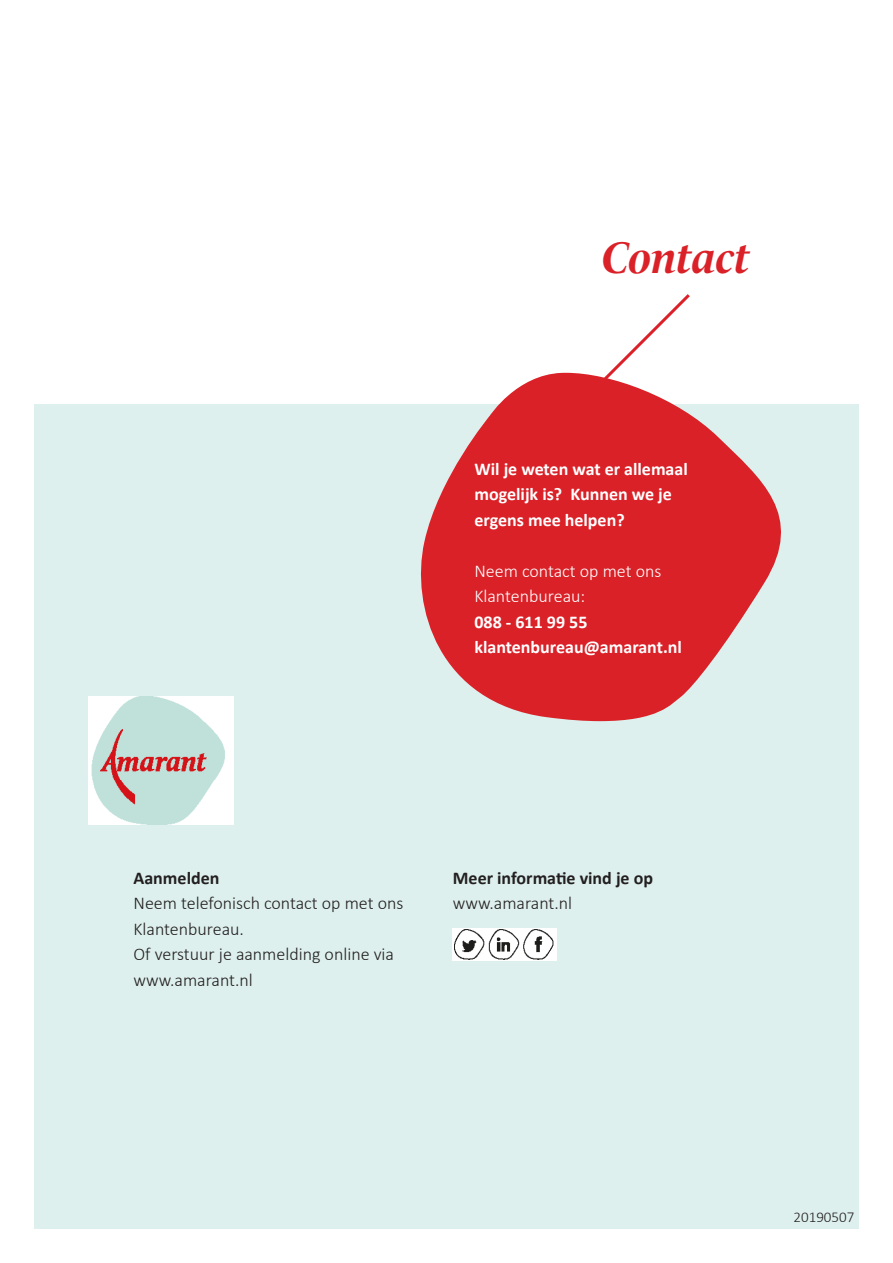
<style>
.page{position:relative;width:893px;height:1263px;background:#fff}
.page>*{position:absolute;margin:0;border:0;box-sizing:border-box;transform-origin:0 0}
.t1{font:italic 700 45px "Le Monde Livre Std";color:#da2128}
.zeist_PLATTE_TXT{font:300 18px/25.5px "Calibri";color:#231f20}
.Kopje_12_pt_vet_wit{font:700 18px/25.5px "Calibri";color:#fff}
.zeist_PLATTE_TXT-2{font:700 18px "Calibri";color:#fff}
.Standaardtekst_wit{font:300 18px "Calibri";color:#fff}
.Kopje_12_pt_vet{font:700 18px "Calibri";color:#231f20}
.t2{font:300 15px "Calibri";color:#231f20}
</style>
<div class="page">
<div style="left:34px;top:404px;width:825px;height:825px;background:#ddf0ed"></div>
<img style="left:453px;top:929px;width:103px;height:31px">
<img style="left:89px;top:696px;width:145px;height:128px">
<svg style="left:609px;top:294px;width:81px;height:79px"></svg>
<svg style="left:421px;top:373px;width:360px;height:348px;fill:#da2128"></svg>
<p class="t1" style="left:602px;top:231px;width:149px">Contact</p>
<p class="Kopje_12_pt_vet_wit" style="left:474px;top:456px;width:215px">Wil je weten wat er allemaal mogelijk is? Kunnen we je ergens mee helpen?</p>
<p class="Standaardtekst_wit" style="left:474px;top:560px;width:188px">Neem contact op met ons</p>
<p class="Standaardtekst_wit" style="left:474px;top:585px;width:112px">Klantenbureau:</p>
<p class="zeist_PLATTE_TXT-2" style="left:474px;top:609px;width:115px">088 - 611 99 55</p>
<p class="zeist_PLATTE_TXT-2" style="left:474px;top:635px;width:209px">klantenbureau@amarant.nl</p>
<p class="Kopje_12_pt_vet" style="left:134px;top:865px;width:87px">Aanmelden</p>
<p class="zeist_PLATTE_TXT" style="left:134px;top:890px;width:271px">Neem telefonisch contact op met ons<br>Klantenbureau.</p>
<p class="zeist_PLATTE_TXT" style="left:134px;top:941px;width:262px">Of verstuur je aanmelding online via www.amarant.nl</p>
<p class="Kopje_12_pt_vet" style="left:453px;top:865px;width:202px">Meer informatie vind je op</p>
<p class="zeist_PLATTE_TXT" style="left:453px;top:890px;width:121px">www.amarant.nl</p>
<p class="t2" style="left:793px;top:1208px;width:62px">20190507</p>
</div>
